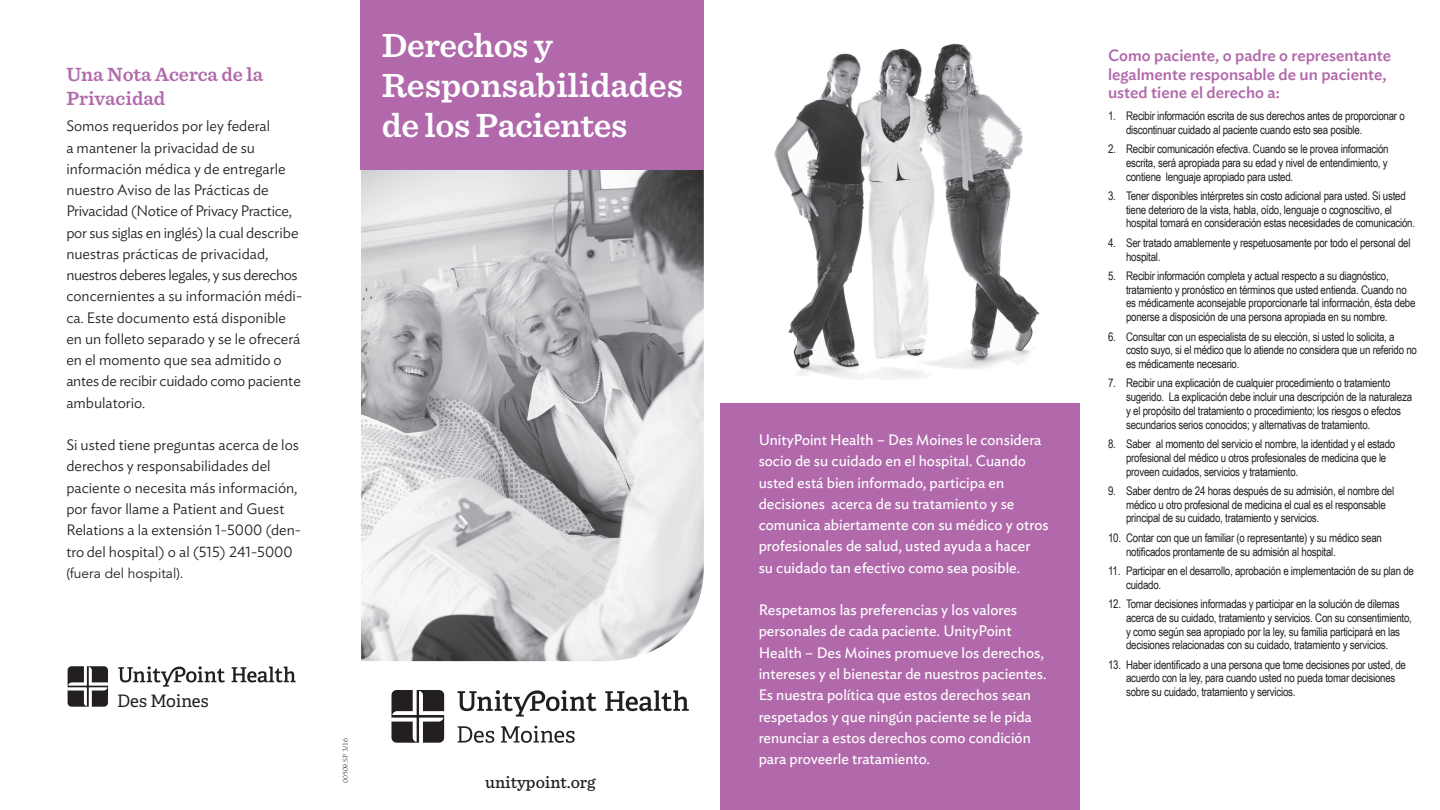
<style>
.page{position:relative;width:1440px;height:810px;background:#fff}
.page>*{position:absolute;margin:0;border:0;box-sizing:border-box;transform-origin:0 0}
.t1{font:600 35px/40px "Sentinel";letter-spacing:-.015em;color:#fff}
.t2{font:600 20px/23.8px "Sentinel";color:#b169ab}
.t3{font:500 17.5px "Sentinel";color:#231f20}
.t4{font:17.12px "Adelle";color:#231f20}
.t5{font:500 16.25px/18.8px "Ideal Sans";color:#b169ab}
.t6{font:300 15px/21.2px "Ideal Sans";color:#231f20}
.t7{font:15px/21.2px "Ideal Sans";color:#fff}
.t8{font:13.75px "Avenir";color:#231f20}
.t9{font:11.88px/13.8px "Arial Narrow";letter-spacing:-.02em;color:#231f20}
.t10{font:7.5px "Berkeley";color:#231f20}
</style>
<div class="page">
<div style="left:720px;top:404px;width:360px;height:406px;background:#b169ab"></div>
<svg style="left:68px;top:666px;width:40px;height:41px"></svg>
<svg style="left:118px;top:666px;width:107px;height:21px"></svg>
<svg style="left:232px;top:667px;width:64px;height:15px"></svg>
<img style="left:774px;top:43px;width:265px;height:337px">
<img style="left:361px;top:169px;width:343px;height:492px">
<div style="left:361px;top:0;width:343px;height:169px;background:#b169ab"></div>
<svg style="left:392px;top:690px;width:52px;height:53px"></svg>
<svg style="left:458px;top:690px;width:138px;height:27px"></svg>
<svg style="left:605px;top:690px;width:84px;height:21px"></svg>
<svg style="left:458px;top:726px;width:36px;height:17px"></svg>
<svg style="left:501px;top:726px;width:74px;height:17px"></svg>
<h2 class="t2" style="left:66px;top:61px;width:198px">Una Nota Acerca de la<br>Privacidad</h2>
<p class="t6" style="left:66px;top:114px;width:237px">Somos requeridos por ley federal<br>a mantener la privacidad de su información médica y de entregarle nuestro Aviso de las Prácticas de Privacidad (Notice of Privacy Practice, por sus siglas en inglés) la cual describe nuestras prácticas de privacidad, nuestros deberes legales, y sus derechos concernientes a su información médi&shy;ca. Este documento está disponible en un folleto separado y se le ofrecerá en el momento que sea admitido o antes de recibir cuidado como paciente ambulatorio.</p>
<p class="t6" style="left:66px;top:433px;width:236px">Si usted tiene preguntas acerca de los derechos y responsabilidades del paciente o necesita más información, por favor llame a Patient and Guest Relations a la extensión 1-5000 (den&shy;tro del hospital) o al (515) 241-5000</p>
<p class="t8" style="left:66px;top:565px;width:119px">(fuera del hospital).</p>
<h1 class="t1" style="left:382px;top:23px;width:303px">Derechos y<br>Responsabilidades de los Pacientes</h1>
<h3 class="t4" style="left:117px;top:690px;width:93px">Des Moines</h3>
<p class="t10" style="left:342px;top:783px;width:46px;rotate:-90deg">00509.SP 3/16</p>
<h3 class="t3" style="left:485px;top:769px;width:112px">unitypoint.org</h3>
<p class="t7" style="left:759px;top:428px;width:292px">UnityPoint Health – Des Moines le considera socio de su cuidado en el hospital. Cuando usted está bien informado, participa en decisiones acerca de su tratamiento y se comunica abiertamente con su médico y otros profesionales de salud, usted ayuda a hacer<br>su cuidado tan efectivo como sea posible.</p>
<p class="t7" style="left:759px;top:598px;width:289px">Respetamos las preferencias y los valores personales de cada paciente. UnityPoint Health – Des Moines promueve los derechos, intereses y el bienestar de nuestros pacientes.<br>Es nuestra política que estos derechos sean respetados y que ningún paciente se le pida renunciar a estos derechos como condición para proveerle tratamiento.</p>
<h3 class="t5" style="left:1108px;top:45px;width:285px">Como paciente, o padre o representante legalmente responsable de un paciente, usted tiene el derecho a:</h3>
<p class="t9" style="left:1126px;top:108px;width:280px;text-indent:-18px">1. Recibir información escrita de sus derechos antes de proporcionar o discontinuar cuidado al paciente cuando esto sea posible.</p>
<p class="t9" style="left:1126px;top:142px;width:264px;text-align:justify;text-indent:-18px">2. Recibir comunicación efectiva. Cuando se le provea información escrita, será apropiada para su edad y nivel de entendimiento, y contiene lenguaje apropiado para usted.</p>
<p class="t9" style="left:1126px;top:188px;width:291px;text-indent:-18px">3. Tener disponibles intérpretes sin costo adicional para usted. Si usted tiene deterioro de la vista, habla, oído, lenguaje o cognoscitivo, el hospital tomará en consideración estas necesidades de comunicación.</p>
<p class="t9" style="left:1126px;top:235px;width:286px;text-indent:-18px">4. Ser tratado amablemente y respetuosamente por todo el personal del hospital.</p>
<p class="t9" style="left:1126px;top:268px;width:291px;text-indent:-18px">5. Recibir información completa y actual respecto a su diagnóstico, tratamiento y pronóstico en términos que usted entienda. Cuando no es médicamente aconsejable proporcionarle tal información, ésta debe ponerse a disposición de una persona apropiada en su nombre.</p>
<p class="t9" style="left:1126px;top:329px;width:292px;text-indent:-18px">6. Consultar con un especialista de su elección, si usted lo solicita, a costo suyo, si el médico que lo atiende no considera que un referido no es médicamente necesario.</p>
<p class="t9" style="left:1126px;top:376px;width:287px;text-indent:-18px">7. Recibir una explicación de cualquier procedimiento o tratamiento sugerido. La explicación debe incluir una descripción de la naturaleza y el propósito del tratamiento o procedimiento; los riesgos o efectos secundarios serios conocidos; y alternativas de tratamiento.</p>
<p class="t9" style="left:1126px;top:437px;width:271px;text-indent:-18px">8. Saber al momento del servicio el nombre, la identidad y el estado profesional del médico u otros profesionales de medicina que le proveen cuidados, servicios y tratamiento.</p>
<p class="t9" style="left:1126px;top:483px;width:270px;text-indent:-18px">9. Saber dentro de 24 horas después de su admisión, el nombre del médico u otro profesional de medicina el cual es el responsable principal de su cuidado, tratamiento y servicios.</p>
<p class="t9" style="left:1126px;top:530px;width:257px;text-indent:-18px">10. Contar con que un familiar (o representante) y su médico sean notificados prontamente de su admisión al hospital.</p>
<p class="t9" style="left:1126px;top:563px;width:289px;text-indent:-18px">11. Participar en el desarrollo, aprobación e implementación de su plan de cuidado.</p>
<p class="t9" style="left:1126px;top:597px;width:287px;text-indent:-18px">12. Tomar decisiones informadas y participar en la solución de dilemas acerca de su cuidado, tratamiento y servicios. Con su consentimiento, y como según sea apropiado por la ley, su familia participará en las decisiones relacionadas con su cuidado, tratamiento y servicios.</p>
<p class="t9" style="left:1126px;top:657px;width:281px;text-indent:-18px">13. Haber identificado a una persona que tome decisiones por usted, de acuerdo con la ley, para cuando usted no pueda tomar decisiones sobre su cuidado, tratamiento y servicios.</p>
</div>
